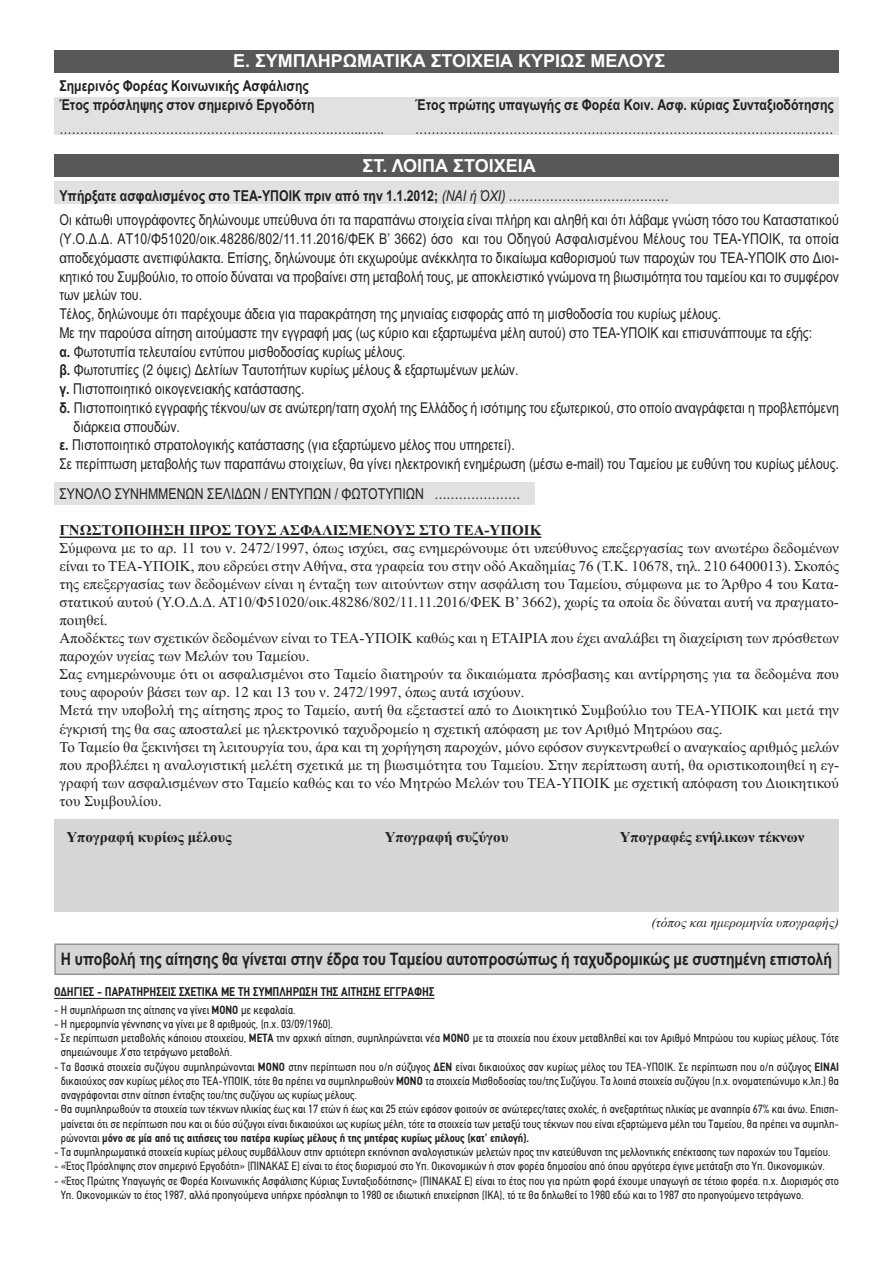
<style>
.page{position:relative;width:893px;height:1263px;background:#fff}
.page>*{position:absolute;margin:0;border:0;box-sizing:border-box;transform-origin:0 0}
.t1{font:700 18px "Arial";color:#fff}
.t2{font:700 17.25px "Arial Narrow";letter-spacing:-.005em;color:#231f20}
.t3{font:15px/24.2px "Arial Narrow";color:#231f20}
.t4{font:15px/18px "Times New Roman";color:#231f20}
.t5{font:700 15px/18.8px "Arial Narrow";color:#231f20}
.t6{font:700 15px "Times New Roman";color:#231f20}
.t7{font:italic 13.5px "Times New Roman";color:#231f20}
.t8{font:700 12.75px "PF Din Text Condensed";color:#231f20}
.t9{font:12px/14.2px "PF Din Text Condensed";color:#231f20}
.s1{font-weight:700}
.s2{font-style:italic}
</style>
<div class="page">
<div style="left:56px;top:945px;width:782px;height:28px;background:#d5d6d8"></div>
<div style="left:54px;top:943px;width:785px;height:32px;border:2px solid #939598"></div>
<div style="left:54px;top:819px;width:785px;height:92px;background:#d5d6d8"></div>
<div style="left:54px;top:181px;width:785px;height:23px;background:#e0e1e3"></div>
<div style="left:54px;top:97px;width:785px;height:37px;background:#e0e1e3"></div>
<div style="left:54px;top:482px;width:481px;height:22px;background:#e0e1e3"></div>
<div style="left:54px;top:154px;width:785px;height:23px;background:#57585a"></div>
<div style="left:54px;top:50px;width:785px;height:23px;background:#57585a"></div>
<hr style="left:59px;top:536px;width:482px;height:2px;background:#231f20">
<hr style="left:54px;top:998px;width:43px;height:1px;background:#231f20">
<hr style="left:105px;top:998px;width:329px;height:1px;background:#231f20">
<h1 class="t1" style="left:233px;top:50px;width:434px">Ε. ΣΥΜΠΛΗΡΩΜΑΤΙΚΑ ΣΤΟΙΧΕΙΑ ΚΥΡΙΩΣ ΜΕΛΟΥΣ</h1>
<p class="t5" style="left:59px;top:77px;width:257px">Σημερινός Φορέας Κοινωνικής Ασφάλισης<br>Έτος πρόσληψης στον σημερινό Εργοδότη</p>
<p class="t5" style="left:415px;top:95px;width:420px">Έτος πρώτης υπαγωγής σε Φορέα Κοιν. Ασφ. κύριας Συνταξιοδότησης</p>
<p class="t3" style="left:59px;top:117px;width:326px">………………………………………………………………...…..</p>
<p class="t3" style="left:415px;top:117px;width:420px">…………………………………………………………………………………………</p>
<h1 class="t1" style="left:363px;top:155px;width:175px">ΣΤ. ΛΟΙΠΑ ΣΤΟΙΧΕΙΑ</h1>
<p class="t3" style="left:59px;top:184px;width:781px"><span class="s1">Υπήρξατε ασφαλισμένος στο ΤΕΑ-ΥΠΟΙΚ πριν από την 1.1.2012;</span> <span class="s2">(ΝΑΙ ή ΌΧΙ)</span> …………………………………<br>Οι κάτωθι υπογράφοντες δηλώνουμε υπεύθυνα ότι τα παραπάνω στοιχεία είναι πλήρη και αληθή και ότι λάβαμε γνώση τόσο του Καταστατικού</p>
<p class="t3" style="left:59px;top:227px;width:781px">(Υ.Ο.Δ.Δ. ΑΤ10/Φ51020/οικ.48286/802/11.11.2016/ΦΕΚ Β’ 3662) όσο και του Οδηγού Ασφαλισμένου Μέλους του ΤΕΑ-ΥΠΟΙΚ, τα οποία</p>
<p class="t3" style="left:59px;top:246px;width:781px">αποδεχόμαστε ανεπιφύλακτα. Επίσης, δηλώνουμε ότι εκχωρούμε ανέκκλητα το δικαίωμα καθορισμού των παροχών του ΤΕΑ-ΥΠΟΙΚ στο Διοι-</p>
<p class="t3" style="left:59px;top:264px;width:781px">κητικό του Συμβούλιο, το οποίο δύναται να προβαίνει στη μεταβολή τους, με αποκλειστικό γνώμονα τη βιωσιμότητα του ταμείου και το συμφέρον</p>
<p class="t3" style="left:59px;top:283px;width:84px">των μελών του.</p>
<p class="t3" style="left:59px;top:302px;width:663px">Τέλος, δηλώνουμε ότι παρέχουμε άδεια για παρακράτηση της μηνιαίας εισφοράς από τη μισθοδοσία του κυρίως μέλους.</p>
<p class="t3" style="left:59px;top:321px;width:754px">Με την παρούσα αίτηση αιτούμαστε την εγγραφή μας (ως κύριο και εξαρτωμένα μέλη αυτού) στο ΤΕΑ-ΥΠΟΙΚ και επισυνάπτουμε τα εξής:</p>
<p class="t3" style="left:59px;top:339px;width:348px"><span class="s1">α.</span> Φωτοτυπία τελευταίου εντύπου μισθοδοσίας κυρίως μέλους.</p>
<p class="t3" style="left:59px;top:358px;width:461px"><span class="s1">β.</span> Φωτοτυπίες (2 όψεις) Δελτίων Ταυτοτήτων κυρίως μέλους &amp; εξαρτωμένων μελών.</p>
<p class="t3" style="left:59px;top:377px;width:247px"><span class="s1">γ.</span> Πιστοποιητικό οικογενειακής κατάστασης.</p>
<p class="t3" style="left:59px;top:396px;width:781px"><span class="s1">δ.</span> Πιστοποιητικό εγγραφής τέκνου/ων σε ανώτερη/τατη σχολή της Ελλάδος ή ισότιμης του εξωτερικού, στο οποίο αναγράφεται η προβλεπόμενη</p>
<p class="t3" style="left:74px;top:414px;width:108px">διάρκεια σπουδών.</p>
<p class="t3" style="left:59px;top:433px;width:457px"><span class="s1">ε.</span> Πιστοποιητικό στρατολογικής κατάστασης (για εξαρτώμενο μέλος που υπηρετεί).</p>
<p class="t3" style="left:59px;top:452px;width:781px">Σε περίπτωση μεταβολής των παραπάνω στοιχείων, θα γίνει ηλεκτρονική ενημέρωση (μέσω e-mail) του Ταμείου με ευθύνη του κυρίως μέλους.</p>
<p class="t3" style="left:59px;top:481px;width:462px">ΣΥΝΟΛΟ ΣΥΝΗΜΜΕΝΩΝ ΣΕΛΙΔΩΝ / ΕΝΤΥΠΩΝ / ΦΩΤΟΤΥΠΙΩΝ …………………</p>
<p class="t6" style="left:59px;top:521px;width:483px">ΓΝΩΣΤΟΠΟΙΗΣΗ ΠΡΟΣ ΤΟΥΣ ΑΣΦΑΛΙΣΜΕΝΟΥΣ ΣΤΟ ΤΕΑ-ΥΠΟΙΚ</p>
<p class="t4" style="left:59px;top:539px;width:781px">Σύμφωνα με το αρ. 11 του ν. 2472/1997, όπως ισχύει, σας ενημερώνουμε ότι υπεύθυνος επεξεργασίας των ανωτέρω δεδομένων είναι το ΤΕΑ-ΥΠΟΙΚ, που εδρεύει στην Αθήνα, στα γραφεία του στην οδό Ακαδημίας 76 (Τ.Κ. 10678, τηλ. 210 6400013). Σκοπός της επεξεργασίας των δεδομένων είναι η ένταξη των αιτούντων στην ασφάλιση του Ταμείου, σύμφωνα με το Άρθρο 4 του Κατα&shy;στατικού αυτού (Υ.Ο.Δ.Δ. ΑΤ10/Φ51020/οικ.48286/802/11.11.2016/ΦΕΚ Β’ 3662), χωρίς τα οποία δε δύναται αυτή να πραγματο&shy;ποιηθεί.<br>Αποδέκτες των σχετικών δεδομένων είναι το ΤΕΑ-ΥΠΟΙΚ καθώς και η ΕΤΑΙΡΙΑ που έχει αναλάβει τη διαχείριση των πρόσθετων παροχών υγείας των Μελών του Ταμείου.<br>Σας ενημερώνουμε ότι οι ασφαλισμένοι στο Ταμείο διατηρούν τα δικαιώματα πρόσβασης και αντίρρησης για τα δεδομένα που τους αφορούν βάσει των αρ. 12 και 13 του ν. 2472/1997, όπως αυτά ισχύουν.<br>Μετά την υποβολή της αίτησης προς το Ταμείο, αυτή θα εξεταστεί από το Διοικητικό Συμβούλιο του ΤΕΑ-ΥΠΟΙΚ και μετά την έγκρισή της θα σας αποσταλεί με ηλεκτρονικό ταχυδρομείο η σχετική απόφαση με τον Αριθμό Μητρώου σας.<br>Το Ταμείο θα ξεκινήσει τη λειτουργία του, άρα και τη χορήγηση παροχών, μόνο εφόσον συγκεντρωθεί ο αναγκαίος αριθμός μελών που προβλέπει η αναλογιστική μελέτη σχετικά με τη βιωσιμότητα του Ταμείου. Στην περίπτωση αυτή, θα οριστικοποιηθεί η εγ&shy;γραφή των ασφαλισμένων στο Ταμείο καθώς και το νέο Μητρώο Μελών του ΤΕΑ-ΥΠΟΙΚ με σχετική απόφαση του Διοικητικού του Συμβουλίου.</p>
<p class="t6" style="left:66px;top:827px;width:167px">Υπογραφή κυρίως μέλους</p>
<p class="t6" style="left:385px;top:827px;width:125px">Υπογραφή συζύγου</p>
<p class="t6" style="left:620px;top:827px;width:186px">Υπογραφές ενήλικων τέκνων</p>
<p class="t7" style="left:651px;top:915px;width:189px">(τόπος και ημερομηνία υπογραφής)</p>
<h2 class="t2" style="left:61px;top:949px;width:772px">Η υποβολή της αίτησης θα γίνεται στην έδρα του Ταμείου αυτοπροσώπως ή ταχυδρομικώς με συστημένη επιστολή</h2>
<p class="t8" style="left:54px;top:984px;width:382px">ΟΔΗΓΙΕΣ - ΠΑΡΑΤΗΡΗΣΕΙΣ ΣΧΕΤΙΚΑ ΜΕ ΤΗ ΣΥΜΠΛΗΡΩΣΗ ΤΗΣ ΑΙΤΗΣΗΣ ΕΓΓΡΑΦΗΣ</p>
<p class="t9" style="left:54px;top:1002px;width:243px">- Η συμπλήρωση της αίτησης να γίνει <span class="s1">ΜΟΝΟ</span> με κεφαλαία.</p>
<p class="t9" style="left:54px;top:1017px;width:281px">- Η ημερομηνία γέννησης να γίνει με 8 αριθμούς, (π.χ. 03/09/1960).</p>
<p class="t9" style="left:61px;top:1031px;width:780px;text-indent:-7px">- Σε περίπτωση μεταβολής κάποιου στοιχείου, <span class="s1">ΜΕΤΑ</span> την αρχική αίτηση, συμπληρώνεται νέα <span class="s1">ΜΟΝΟ</span> με τα στοιχεία που έχουν μεταβληθεί και τον Αριθμό Μητρώου του κυρίως μέλους. Τότε σημειώνουμε <span class="s2">Χ</span> στο τετράγωνο μεταβολή.</p>
<p class="t9" style="left:61px;top:1059px;width:780px;text-align:justify;text-indent:-7px">- Τα βασικά στοιχεία συζύγου συμπληρώνονται <span class="s1">ΜΟΝΟ</span> στην περίπτωση που ο/η σύζυγος <span class="s1">ΔΕΝ</span> είναι δικαιούχος σαν κυρίως μέλος του ΤΕΑ-ΥΠΟΙΚ. Σε περίπτωση που ο/η σύζυγος <span class="s1">ΕΙΝΑΙ </span>δικαιούχος σαν κυρίως μέλος στο ΤΕΑ-ΥΠΟΙΚ, τότε θα πρέπει να συμπληρωθούν <span class="s1">ΜΟΝΟ</span> τα στοιχεία Μισθοδοσίας του/της Συζύγου. Τα λοιπά στοιχεία συζύγου (π.χ. ονοματεπώνυμο κ.λπ.) θα αναγράφονται στην αίτηση ένταξης του/της συζύγου ως κυρίως μέλους.</p>
<p class="t9" style="left:61px;top:1102px;width:780px;text-align:justify;text-indent:-7px">- Θα συμπληρωθούν τα στοιχεία των τέκνων ηλικίας έως και 17 ετών ή έως και 25 ετών εφόσον φοιτούν σε ανώτερες/τατες σχολές, ή ανεξαρτήτως ηλικίας με αναπηρία 67% και άνω. Επιση&shy;μαίνεται ότι σε περίπτωση που και οι δύο σύζυγοι είναι δικαιούχοι ως κυρίως μέλη, τότε τα στοιχεία των μεταξύ τους τέκνων που είναι εξαρτώμενα μέλη του Ταμείου, θα πρέπει να συμπλη&shy;ρώνονται <span class="s1">μόνο σε μία από τις αιτήσεις του πατέρα κυρίως μέλους ή της μητέρας κυρίως μέλους (κατ’ επιλογή).</span></p>
<p class="t9" style="left:54px;top:1145px;width:778px">- Τα συμπληρωματικά στοιχεία κυρίως μέλους συμβάλλουν στην αρτιότερη εκπόνηση αναλογιστικών μελετών προς την κατεύθυνση της μελλοντικής επέκτασης των παροχών του Ταμείου.</p>
<p class="t9" style="left:54px;top:1159px;width:772px">- «Έτος Πρόσληψης στον σημερινό Εργοδότη» (ΠΙΝΑΚΑΣ Ε) είναι το έτος διορισμού στο Υπ. Οικονομικών ή στον φορέα δημοσίου από όπου αργότερα έγινε μετάταξη στο Υπ. Οικονομικών.</p>
<p class="t9" style="left:61px;top:1173px;width:780px;text-indent:-7px">- «Έτος Πρώτης Υπαγωγής σε Φορέα Κοινωνικής Ασφάλισης Κύριας Συνταξιοδότησης» (ΠΙΝΑΚΑΣ Ε) είναι το έτος που για πρώτη φορά έχουμε υπαγωγή σε τέτοιο φορέα. π.χ. Διορισμός στο<br>Υπ. Οικονομικών το έτος 1987, αλλά προηγούμενα υπήρχε πρόσληψη το 1980 σε ιδιωτική επιχείρηση (ΙΚΑ), τό τε θα δηλωθεί το 1980 εδώ και το 1987 στο προηγούμενο τετράγωνο.</p>
</div>
